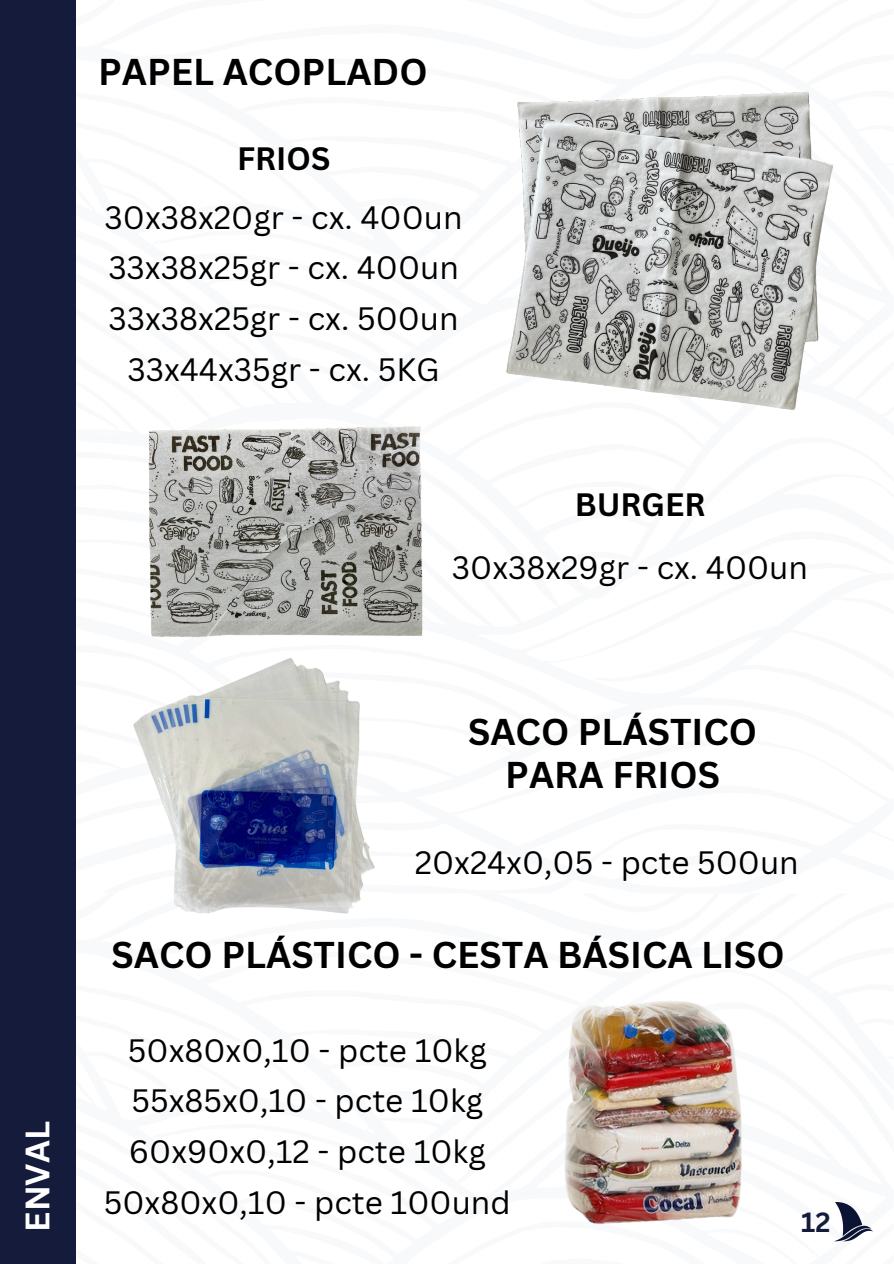
<style>
.page{position:relative;width:894px;height:1264px;background:#fff}
.page>*{position:absolute;margin:0;border:0;box-sizing:border-box;transform-origin:0 0}
.t1{font:700 36.3px/42.8px "Canva Sans";color:#000;text-align:center}
.t2{font:700 33px "Canva Sans";color:#fff}
.t3{font:31.5px "Canva Sans";color:#000}
.t4{font:700 31.5px "Canva Sans";color:#000}
.t5{font:700 27px "Canva Sans";color:#151b3b}
</style>
<div class="page">
<svg style="left:75px;top:369px;width:1px;height:60px"></svg>
<svg style="left:75px;top:0;width:1px;height:35px"></svg>
<svg style="left:75px;top:893px;width:1px;height:35px"></svg>
<div style="left:0;top:0;width:75px;height:1263px;background:#151b3b"></div>
<img style="left:506px;top:91px;width:328px;height:319px">
<img style="left:148px;top:426px;width:275px;height:210px">
<img style="left:564px;top:1001px;width:178px;height:224px">
<img style="left:133px;top:610px;width:257px;height:304px">
<img style="left:835px;top:1202px;width:38px;height:39px">
<h2 class="t2" style="left:14px;top:1231px;width:112px;rotate:-90deg">ENVAL</h2>
<p class="t1" style="left:98px;top:50px;width:331px">PAPEL ACOPLADO</p>
<h2 class="t4" style="left:237px;top:137px;width:95px">FRIOS</h2>
<p class="t3" style="left:105px;top:195px;width:359px">30x38x20gr - cx. 400un</p>
<p class="t3" style="left:108px;top:246px;width:352px">33x38x25gr - cx. 400un</p>
<p class="t3" style="left:108px;top:296px;width:351px">33x38x25gr - cx. 500un</p>
<p class="t3" style="left:127px;top:347px;width:313px">33x44x35gr - cx. 5KG</p>
<p class="t4" style="left:574px;top:482px;width:132px">BURGER</p>
<p class="t3" style="left:452px;top:545px;width:357px">30x38x29gr - cx. 400un</p>
<p class="t1" style="left:468px;top:709px;width:290px">SACO PLÁSTICO<br>PARA FRIOS</p>
<h1 class="t3" style="left:414px;top:840px;width:385px">20x24x0,05 - pcte 500un</h1>
<p class="t1" style="left:111px;top:932px;width:674px">SACO PLÁSTICO - CESTA BÁSICA LISO</p>
<h1 class="t3" style="left:128px;top:1027px;width:360px">50x80x0,10 - pcte 10kg</h1>
<p class="t3" style="left:131px;top:1078px;width:353px">55x85x0,10 - pcte 10kg</p>
<p class="t3" style="left:129px;top:1129px;width:358px">60x90x0,12 - pcte 10kg</p>
<p class="t3" style="left:104px;top:1179px;width:408px">50x80x0,10 - pcte 100und</p>
<p class="t5" style="left:801px;top:1203px;width:31px">12</p>
</div>
